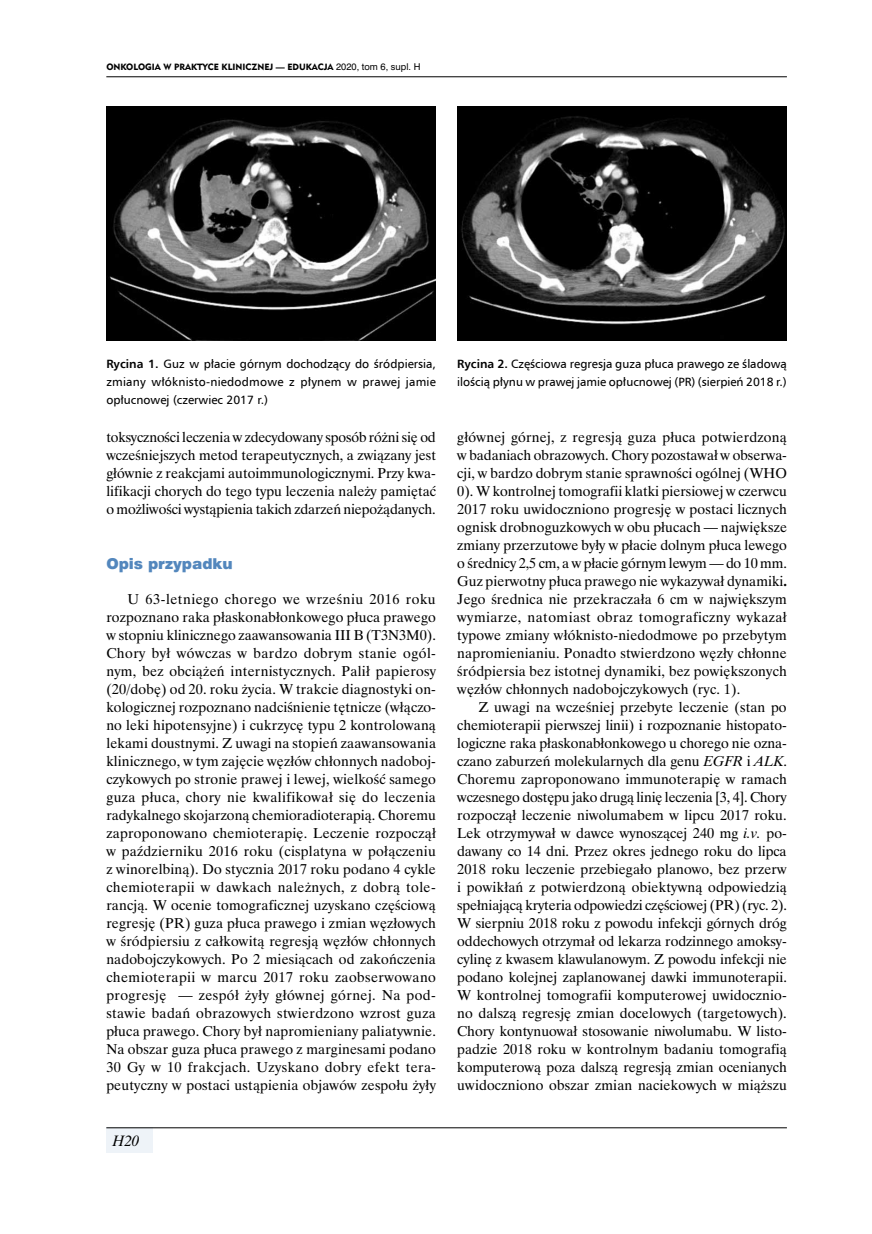
<style>
.page{position:relative;width:872px;height:1234px;background:#fff}
.page>*{position:absolute;margin:0;border:0;box-sizing:border-box;transform-origin:0 0}
._20_rozdzial_1__piśm{font:15px "Swis 721 Blk EU";color:#5387bd}
._10_tekst{font:italic 15px "Time Ibis EE";color:#000}
._10_tekst-2{font:14.25px/18px "Time Ibis EE";letter-spacing:.01em;color:#000;text-align:justify}
._80_podpis_ryciny{font:12px/18px "Humnst 777 EU";color:#000;text-align:justify}
.t1{font:9px "Geometric 415 Blk EU";color:#000}
.s1{font-family:"Swis 721 PL";font-size:8.7px}
.s2{font-weight:700}
.s3{font-style:italic}
</style>
<div class="page">
<div style="left:106px;top:1127px;width:47px;height:25px;background:#eef3f8"></div>
<hr style="left:106px;top:76px;width:681px;height:1px;background:#000">
<hr style="left:106px;top:1127px;width:681px;height:1px;background:#000">
<img style="left:106px;top:106px;width:330px;height:234px">
<img style="left:457px;top:106px;width:330px;height:234px">
<p class="t1" style="left:106px;top:61px;width:316px">ONKOLOGIA W PRAKTYCE KLINICZNEJ — EDUKACJA <span class="s1">2020, tom 6, supl. H</span></p>
<p class="_80_podpis_ryciny" style="left:106px;top:354px;width:331px"><span class="s2">Rycina 1.</span> Guz w płacie górnym dochodzący do śródpiersia, zmiany włóknisto-niedodmowe z płynem w prawej jamie opłucnowej (czerwiec 2017 r.)</p>
<p class="_80_podpis_ryciny" style="left:457px;top:354px;width:331px"><span class="s2">Rycina 2.</span> Częściowa regresja guza płuca prawego ze śladową ilością płynu w prawej jamie opłucnowej (PR) (sierpień 2018 r.)</p>
<p class="_10_tekst-2" style="left:106px;top:428px;width:331px">toksyczności leczenia w zdecydowany sposób różni się od wcześniejszych metod terapeutycznych, a związany jest głównie z reakcjami autoimmunologicznymi. Przy kwa&shy;lifikacji chorych do tego typu leczenia należy pamiętać o możliwości wystąpienia takich zdarzeń niepożądanych.</p>
<p class="_20_rozdzial_1__piśm" style="left:106px;top:553px;width:128px">Opis przypadku</p>
<p class="_10_tekst-2" style="left:106px;top:590px;width:331px;text-indent:21px">U 63-letniego chorego we wrześniu 2016 roku rozpoznano raka płaskonabłonkowego płuca prawego w stopniu klinicznego zaawansowania III B (T3N3M0).<br>Chory był wówczas w bardzo dobrym stanie ogól&shy;nym, bez obciążeń internistycznych. Palił papierosy (20/dobę) od 20. roku życia. W trakcie diagnostyki on&shy;kologicznej rozpoznano nadciśnienie tętnicze (włączo&shy;no leki hipotensyjne) i cukrzycę typu 2 kontrolowaną lekami doustnymi. Z uwagi na stopień zaawansowania klinicznego, w tym zajęcie węzłów chłonnych nadoboj&shy;czykowych po stronie prawej i lewej, wielkość samego guza płuca, chory nie kwalifikował się do leczenia radykalnego skojarzoną chemioradioterapią. Choremu zaproponowano chemioterapię. Leczenie rozpoczął w październiku 2016 roku (cisplatyna w połączeniu z winorelbiną). Do stycznia 2017 roku podano 4 cykle chemioterapii w dawkach należnych, z dobrą tole&shy;rancją. W ocenie tomograficznej uzyskano częściową regresję (PR) guza płuca prawego i zmian węzłowych w śródpiersiu z całkowitą regresją węzłów chłonnych nadobojczykowych. Po 2 miesiącach od zakończenia chemioterapii w marcu 2017 roku zaobserwowano progresję — zespół żyły głównej górnej. Na pod&shy;stawie badań obrazowych stwierdzono wzrost guza płuca prawego. Chory był napromieniany paliatywnie.<br>Na obszar guza płuca prawego z marginesami podano 30 Gy w 10 frakcjach. Uzyskano dobry efekt tera&shy;peutyczny w postaci ustąpienia objawów zespołu żyły</p>
<p class="_10_tekst" style="left:113px;top:1131px;width:28px">H20</p>
<p class="_10_tekst-2" style="left:457px;top:428px;width:331px">głównej górnej, z regresją guza płuca potwierdzoną w badaniach obrazowych. Chory pozostawał w obserwa&shy;cji, w bardzo dobrym stanie sprawności ogólnej (WHO 0). W kontrolnej tomografii klatki piersiowej w czerwcu 2017 roku uwidoczniono progresję w postaci licznych ognisk drobnoguzkowych w obu płucach — największe zmiany przerzutowe były w płacie dolnym płuca lewego o średnicy 2,5 cm, a w płacie górnym lewym — do 10 mm.<br>Guz pierwotny płuca prawego nie wykazywał dynamiki<span class="s2">.<br></span>Jego średnica nie przekraczała 6 cm w największym wymiarze, natomiast obraz tomograficzny wykazał typowe zmiany włóknisto-niedodmowe po przebytym napromienianiu. Ponadto stwierdzono węzły chłonne śródpiersia bez istotnej dynamiki, bez powiększonych węzłów chłonnych nadobojczykowych (ryc. 1).</p>
<p class="_10_tekst-2" style="left:457px;top:698px;width:331px;text-indent:21px">Z uwagi na wcześniej przebyte leczenie (stan po chemioterapii pierwszej linii) i rozpoznanie histopato&shy;logiczne raka płaskonabłonkowego u chorego nie ozna&shy;czano zaburzeń molekularnych dla genu <span class="s3">EGFR</span> i <span class="s3">ALK</span>.<br>Choremu zaproponowano immunoterapię w ramach wczesnego dostępu jako drugą linię leczenia [3, 4]. Chory rozpoczął leczenie niwolumabem w lipcu 2017 roku.<br>Lek otrzymywał w dawce wynoszącej 240 mg <span class="s3">i.v.</span> po&shy;dawany co 14 dni. Przez okres jednego roku do lipca 2018 roku leczenie przebiegało planowo, bez przerw i powikłań z potwierdzoną obiektywną odpowiedzią spełniającą kryteria odpowiedzi częściowej (PR) (ryc. 2).<br>W sierpniu 2018 roku z powodu infekcji górnych dróg oddechowych otrzymał od lekarza rodzinnego amoksy&shy;cylinę z kwasem klawulanowym. Z powodu infekcji nie podano kolejnej zaplanowanej dawki immunoterapii.<br>W kontrolnej tomografii komputerowej uwidocznio&shy;no dalszą regresję zmian docelowych (targetowych).<br>Chory kontynuował stosowanie niwolumabu. W listo&shy;padzie 2018 roku w kontrolnym badaniu tomografią komputerową poza dalszą regresją zmian ocenianych uwidoczniono obszar zmian naciekowych w miąższu</p>
</div>
